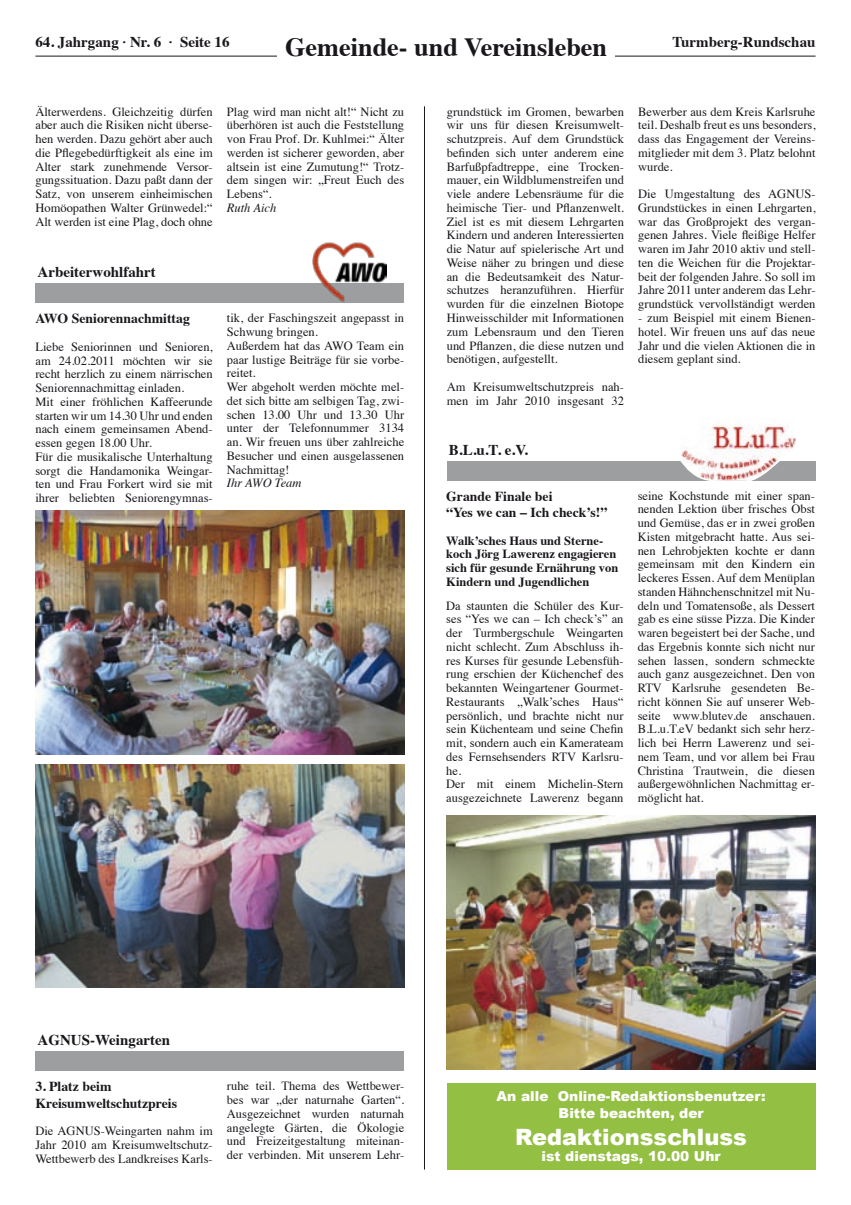
<style>
.page{position:relative;width:851px;height:1205px;background:#fff}
.page>*{position:absolute;margin:0;border:0;box-sizing:border-box;transform-origin:0 0}
.t1{font:700 26.25px "Times";color:#1a171c}
.t2{font:900 22.5px "Arial";color:#fff}
.t3{font:700 15px "Times";color:#1a171c}
.t4{font:700 13.75px/16.5px "Times";color:#1a171c}
.t5{font:900 13.75px/16.5px "Arial";color:#fff;text-align:center}
.t6{font:12.5px/13.8px "Times";color:#1a171c;text-align:justify}
.t7{font:700 12.5px/13.8px "Times";color:#1a171c}
.t8{font:italic 12.5px "Times";color:#1a171c}
</style>
<div class="page">
<hr style="left:35px;top:56px;width:780px;height:1px;background:#1a171c">
<hr style="left:424px;top:106px;width:1px;height:1063px;background:#1a171c">
<div style="left:277px;top:36px;width:337px;height:44px;background:#fff"></div>
<div style="left:35px;top:283px;width:369px;height:19px;background:#9d9ea0"></div>
<img style="left:312px;top:242px;width:74px;height:60px">
<img style="left:36px;top:510px;width:368px;height:245px">
<img style="left:36px;top:764px;width:368px;height:223px">
<img style="left:446px;top:816px;width:369px;height:253px">
<div style="left:446px;top:462px;width:369px;height:19px;background:#9d9ea0"></div>
<svg style="left:679px;top:425px;width:118px;height:56px"></svg>
<div style="left:446px;top:1083px;width:369px;height:86px;background:#93bf43"></div>
<div style="left:35px;top:1051px;width:369px;height:20px;background:#9d9ea0"></div>
<p class="t3" style="left:35px;top:28px;width:196px">64. Jahrgang · Nr. 6 · Seite 16</p>
<h1 class="t1" style="left:285px;top:22px;width:323px">Gemeinde- und Vereinsleben</h1>
<p class="t3" style="left:672px;top:28px;width:144px">Turmberg-Rundschau</p>
<p class="t6" style="left:35px;top:104px;width:179px">Älterwerdens. Gleichzeitig dürfen aber auch die Risiken nicht überse&shy;hen werden. Dazu gehört aber auch die Pflegebedürftigkeit als eine im Alter stark zunehmende Versor&shy;gungssituation. Dazu paßt dann der Satz, von unserem einheimischen Homöopathen Walter Grünwedel:“ Alt werden ist eine Plag, doch ohne</p>
<p class="t6" style="left:227px;top:104px;width:179px">Plag wird man nicht alt!“ Nicht zu überhören ist auch die Feststellung von Frau Prof. Dr. Kuhlmei:“ Älter werden ist sicherer geworden, aber altsein ist eine Zumutung!“ Trotz&shy;dem singen wir: „Freut Euch des Lebens“.</p>
<p class="t8" style="left:227px;top:197px;width:51px">Ruth Aich</p>
<p class="t3" style="left:38px;top:257px;width:120px">Arbeiterwohlfahrt</p>
<p class="t4" style="left:35px;top:309px;width:156px">AWO Seniorennachmittag</p>
<p class="t6" style="left:35px;top:339px;width:179px;text-align:left">Liebe Seniorinnen und Senioren, am 24.02.2011 möchten wir sie recht herzlich zu einem närrischen<br>Seniorennachmittag einladen.<br>Mit einer fröhlichen Kaffeerunde starten wir um 14.30 Uhr und enden nach einem gemeinsamen Abend&shy;essen gegen 18.00 Uhr.<br>Für die musikalische Unterhaltung sorgt die Handamonika Weingar&shy;ten und Frau Forkert wird sie mit ihrer beliebten Seniorengymnas-</p>
<p class="t6" style="left:227px;top:310px;width:179px;text-align:left">tik, der Faschingszeit angepasst in<br>Schwung bringen.<br>Außerdem hat das AWO Team ein paar lustige Beiträge für sie vorbe&shy;reitet.<br>Wer abgeholt werden möchte mel&shy;det sich bitte am selbigen Tag, zwi&shy;schen 13.00 Uhr und 13.30 Uhr unter der Telefonnummer 3134 an. Wir freuen uns über zahlreiche<br>Besucher und einen ausgelassenen<br>Nachmittag!</p>
<p class="t8" style="left:227px;top:472px;width:76px">Ihr AWO Team</p>
<p class="t6" style="left:446px;top:104px;width:179px">grundstück im Gromen, bewarben wir uns für diesen Kreisumwelt&shy;schutzpreis. Auf dem Grundstück befinden sich unter anderem eine Barfußpfadtreppe, eine Trocken&shy;mauer, ein Wildblumenstreifen und viele andere Lebensräume für die heimische Tier- und Pflanzenwelt.<br>Ziel ist es mit diesem Lehrgarten Kindern und anderen Interessierten die Natur auf spielerische Art und Weise näher zu bringen und diese an die Bedeutsamkeit des Natur&shy;schutzes heranzuführen. Hierfür wurden für die einzelnen Biotope Hinweisschilder mit Informationen zum Lebensraum und den Tieren und Pflanzen, die diese nutzen und benötigen, aufgestellt.</p>
<p class="t6" style="left:446px;top:379px;width:179px">Am Kreisumweltschutzpreis nah&shy;men im Jahr 2010 insgesant 32</p>
<p class="t6" style="left:638px;top:104px;width:179px">Bewerber aus dem Kreis Karlsruhe teil. Deshalb freut es uns besonders, dass das Engagement der Vereins&shy;mitglieder mit dem 3. Platz belohnt wurde.</p>
<p class="t6" style="left:638px;top:186px;width:179px">Die Umgestaltung des AGNUS-Grundstückes in einen Lehrgarten, war das Großprojekt des vergan&shy;genen Jahres. Viele fleißige Helfer waren im Jahr 2010 aktiv und stell&shy;ten die Weichen für die Projektar&shy;beit der folgenden Jahre. So soll im Jahre 2011 unter anderem das Lehr&shy;grundstück vervollständigt werden</p>
<p class="t6" style="left:638px;top:310px;width:179px">- zum Beispiel mit einem Bienen&shy;hotel. Wir freuen uns auf das neue Jahr und die vielen Aktionen die in diesem geplant sind.</p>
<p class="t3" style="left:449px;top:436px;width:81px">B.L.u.T. e.V.</p>
<p class="t4" style="left:446px;top:486px;width:163px">Grande Finale bei<br>“Yes we can – Ich check’s!”</p>
<p class="t7" style="left:446px;top:532px;width:174px">Walk’sches Haus und Sterne&shy;koch Jörg Lawerenz engagieren sich für gesunde Ernährung von<br>Kindern und Jugendlichen</p>
<p class="t6" style="left:446px;top:597px;width:179px;text-align:left">Da staunten die Schüler des Kur&shy;ses “Yes we can – Ich check’s” an der Turmbergschule Weingarten nicht schlecht. Zum Abschluss ih&shy;res Kurses für gesunde Lebensfüh&shy;rung erschien der Küchenchef des bekannten Weingartener Gourmet-<br>Restaurants „Walk’sches Haus“ persönlich, und brachte nicht nur sein Küchenteam und seine Chefin mit, sondern auch ein Kamerateam des Fernsehsenders RTV Karlsru&shy;he.<br>Der mit einem Michelin-Stern ausgezeichnete Lawerenz begann</p>
<p class="t6" style="left:637px;top:487px;width:179px">seine Kochstunde mit einer span&shy;nenden Lektion über frisches Obst und Gemüse, das er in zwei großen Kisten mitgebracht hatte. Aus sei&shy;nen Lehrobjekten kochte er dann gemeinsam mit den Kindern ein leckeres Essen. Auf dem Menüplan standen Hähnchenschnitzel mit Nu&shy;deln und Tomatensoße, als Dessert gab es eine süsse Pizza. Die Kinder waren begeistert bei der Sache, und das Ergebnis konnte sich nicht nur sehen lassen, sondern schmeckte auch ganz ausgezeichnet. Den von RTV Karlsruhe gesendeten Be&shy;richt können Sie auf unserer Web&shy;seite www.blutev.de anschauen.<br>B.L.u.T.eV bedankt sich sehr herz&shy;lich bei Herrn Lawerenz und sei&shy;nem Team, und vor allem bei Frau Christina Trautwein, die diesen außergewöhnlichen Nachmittag er&shy;möglicht hat.</p>
<p class="t3" style="left:38px;top:1026px;width:134px">AGNUS-Weingarten</p>
<p class="t4" style="left:35px;top:1077px;width:143px">3. Platz beim<br>Kreisumweltschutzpreis</p>
<p class="t6" style="left:35px;top:1123px;width:179px">Die AGNUS-Weingarten nahm im Jahr 2010 am Kreisumweltschutz-Wettbewerb des Landkreises Karls-</p>
<p class="t6" style="left:227px;top:1078px;width:179px">ruhe teil. Thema des Wettbewer&shy;bes war „der naturnahe Garten“.<br>Ausgezeichnet wurden naturnah angelegte Gärten, die Ökologie und Freizeitgestaltung miteinan&shy;der verbinden. Mit unserem Lehr-</p>
<p class="t5" style="left:496px;top:1088px;width:271px">An alle Online-Redaktionsbenutzer:<br>Bitte beachten, der</p>
<h2 class="t2" style="left:515px;top:1120px;width:233px">Redaktionsschluss</h2>
<p class="t5" style="left:541px;top:1148px;width:180px">ist dienstags, 10.00 Uhr</p>
</div>
